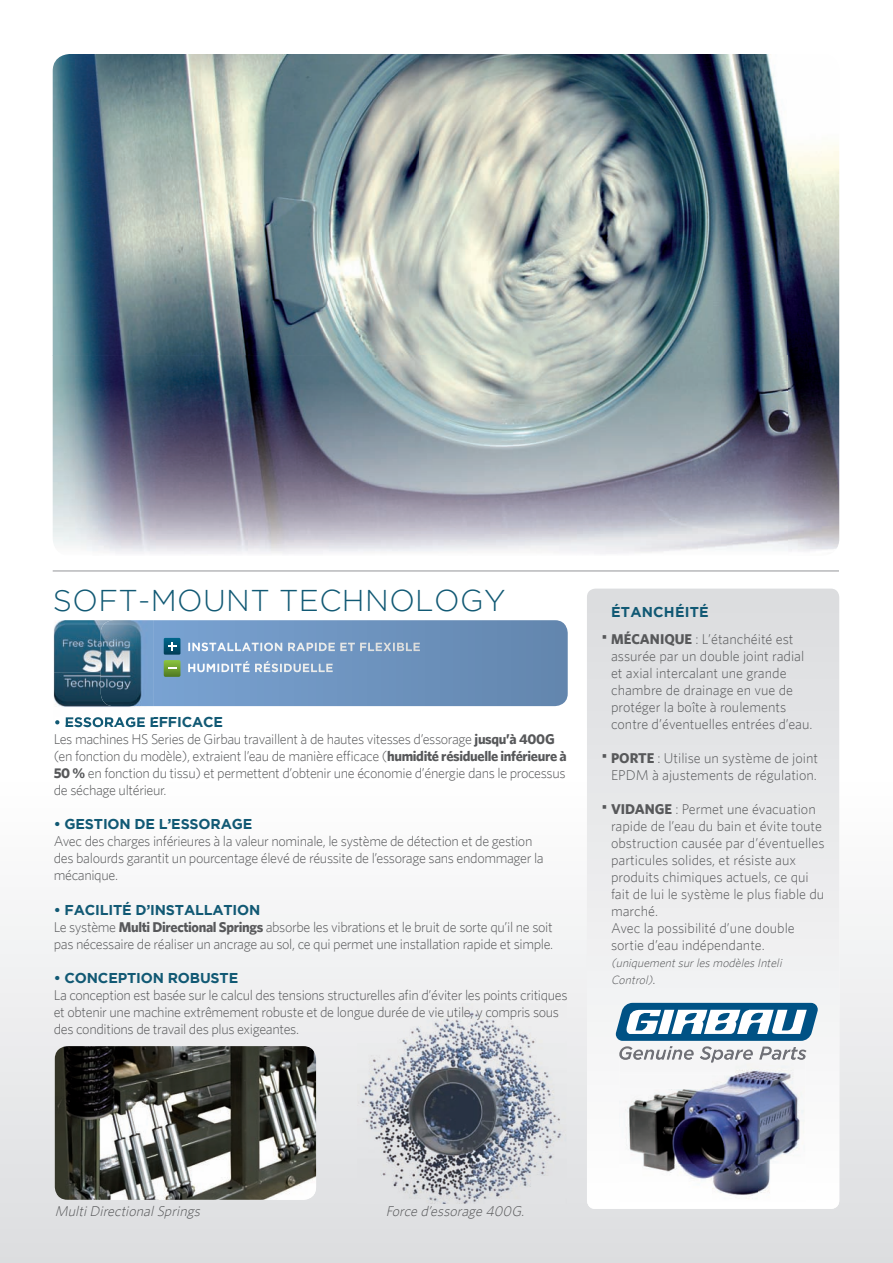
<style>
.page{position:relative;width:893px;height:1263px;background:#fff}
.page>*{position:absolute;margin:0;border:0;box-sizing:border-box;transform-origin:0 0}
.t1{font:300 30px "Gotham";letter-spacing:.015em;color:#115974}
.t2{font:700 21px "Whitney";color:#57585a}
.t3{font:300 14.25px/17px "Whitney";letter-spacing:-.025em;color:#57585a}
.t4{font:300 14.25px/17px "Whitney";color:#57585a}
.t5{font:700 14.25px "Gotham";letter-spacing:-.01em;color:#115974}
.t6{font:italic 300 14.25px "Whitney";color:#57585a}
.t7{font:700 14.25px "Gotham";letter-spacing:.015em;color:#115974}
.t8{font:700 12px/21px "Gotham";letter-spacing:.015em;color:#fff}
.t9{font:italic 300 12px/17px "Whitney";color:#57585a}
.s1{font-weight:700}
.s2{font-style:normal;font-size:14.25px}
</style>
<div class="page">
<svg style="left:0;top:887px;width:893px;height:376px"></svg>
<img style="left:358px;top:1004px;width:209px;height:199px">
<svg style="left:587px;top:589px;width:252px;height:620px"></svg>
<img style="left:55px;top:1046px;width:261px;height:154px">
<img style="left:759px;top:1062px;width:46px;height:140px">
<img style="left:620px;top:1090px;width:139px;height:112px">
<svg style="left:616px;top:1003px;width:202px;height:59px"></svg>
<hr style="left:53px;top:571px;width:786px;height:1px;background:#939598">
<img style="left:54px;top:620px;width:47px;height:52px">
<img style="left:54px;top:672px;width:99px;height:35px">
<img style="left:101px;top:620px;width:52px;height:86px">
<img style="left:55px;top:717px;width:98px;height:7px">
<img style="left:53px;top:54px;width:786px;height:500px">
<svg style="left:153px;top:620px;width:415px;height:86px;background:#6d94be"></svg>
<h1 class="t1" style="left:53px;top:583px;width:454px">SOFT-MOUNT TECHNOLOGY</h1>
<p class="t8" style="left:187px;top:636px;width:235px">INSTALLATION RAPIDE ET FLEXIBLE<br>HUMIDITÉ RÉSIDUELLE</p>
<p class="t5" style="left:54px;top:714px;width:171px">• ESSORAGE EFFICACE</p>
<p class="t3" style="left:54px;top:731px;width:514px">Les machines HS Series de Girbau travaillent à de hautes vitesses d’essorage <span class="s1">jusqu’à 400G </span>(en fonction du modèle), extraient l’eau de manière efficace (<span class="s1">humidité résiduelle inférieure à 50 %</span> en fonction du tissu) et permettent d’obtenir une économie d’énergie dans le processus de séchage ultérieur.</p>
<p class="t5" style="left:54px;top:816px;width:200px">• GESTION DE L’ESSORAGE</p>
<p class="t3" style="left:54px;top:833px;width:491px">Avec des charges inférieures à la valeur nominale, le système de détection et de gestion des balourds garantit un pourcentage élevé de réussite de l’essorage sans endommager la mécanique.</p>
<p class="t5" style="left:54px;top:901px;width:208px">• FACILITÉ D’INSTALLATION</p>
<p class="t3" style="left:54px;top:918px;width:501px">Le système <span class="s1">Multi Directional Springs</span> absorbe les vibrations et le bruit de sorte qu’il ne soit pas nécessaire de réaliser un ancrage au sol, ce qui permet une installation rapide et simple.</p>
<p class="t5" style="left:54px;top:969px;width:186px">• CONCEPTION ROBUSTE</p>
<p class="t3" style="left:54px;top:986px;width:515px">La conception est basée sur le calcul des tensions structurelles afin d’éviter les points critiques et obtenir une machine extrêmement robuste et de longue durée de vie utile, y compris sous des conditions de travail des plus exigeantes.</p>
<p class="t7" style="left:611px;top:603px;width:99px">ÉTANCHÉITÉ</p>
<p class="t4" style="left:611px;top:630px;width:203px"><span class="s1">MÉCANIQUE</span> : L’étanchéité est assurée par un double joint radial et axial intercalant une grande chambre de drainage en vue de protéger la boîte à roulements contre d’éventuelles entrées d’eau.</p>
<p class="t4" style="left:611px;top:749px;width:208px"><span class="s1">PORTE</span> : Utilise un système de joint<br>EPDM à ajustements de régulation.</p>
<p class="t4" style="left:611px;top:800px;width:215px"><span class="s1">VIDANGE</span> : Permet une évacuation rapide de l’eau du bain et évite toute obstruction causée par d’éventuelles particules solides, et résiste aux produits chimiques actuels, ce qui fait de lui le système le plus fiable du marché.<br>Avec la possibilité d’une double sortie d’eau indépendante.</p>
<p class="t9" style="left:611px;top:954px;width:175px">(uniquementsurlesmodèlesInteli<br>Control)<span class="s2">.</span></p>
<h2 class="t2" style="left:602px;top:623px;width:7px">·</h2>
<h2 class="t2" style="left:602px;top:742px;width:7px">·</h2>
<h2 class="t2" style="left:602px;top:793px;width:7px">·</h2>
<p class="t6" style="left:55px;top:1202px;width:150px">MultiDirectionalSprings</p>
<p class="t6" style="left:386px;top:1202px;width:143px">Force d’essorage 400G.</p>
</div>
